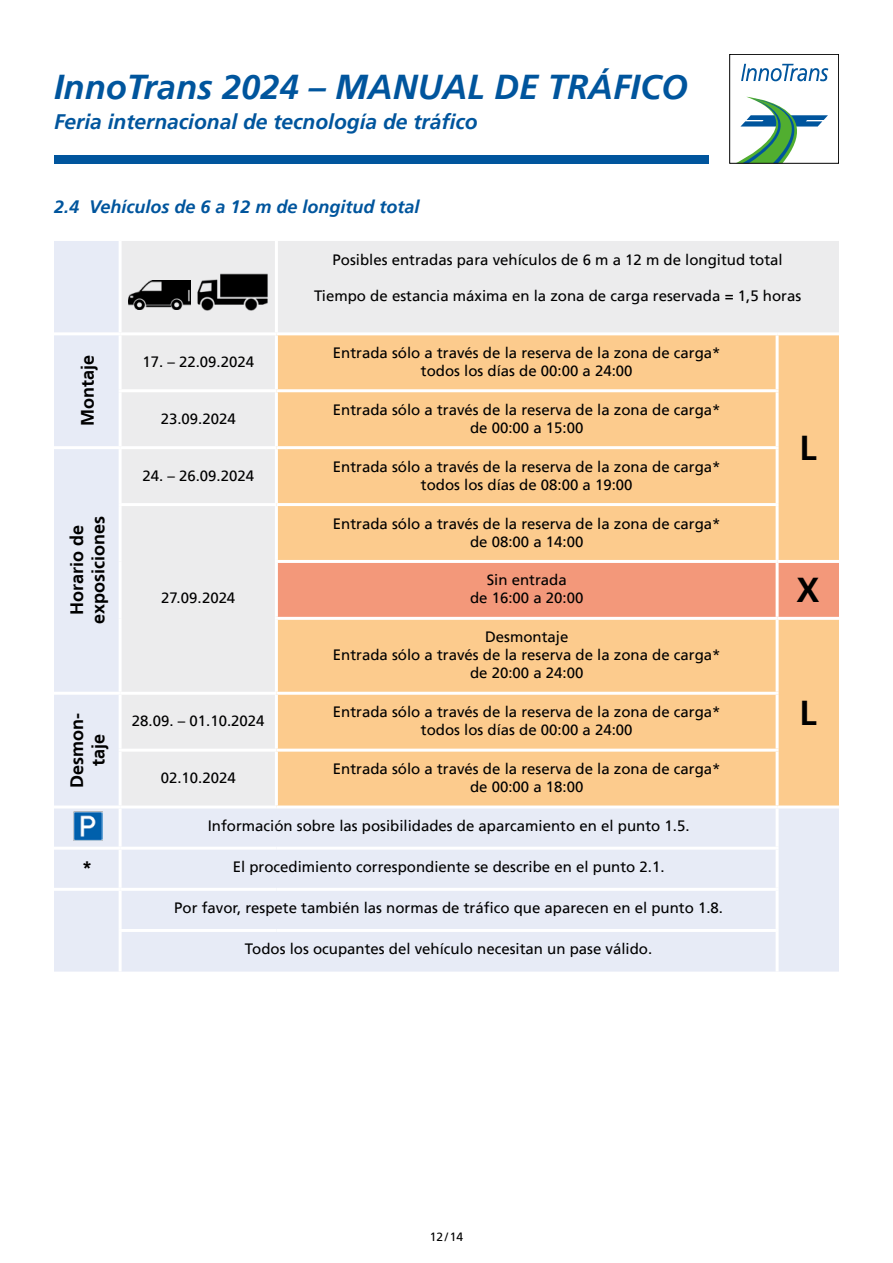
<style>
.page{position:relative;width:893px;height:1263px;background:#fff}
.page>*{position:absolute;margin:0;border:0;box-sizing:border-box;transform-origin:0 0}
.t1{font:italic 700 34.5px "Frutiger LT";color:#00559d}
.t2{font:700 34.5px "Frutiger LT";color:#000}
.t3{font:italic 700 21px "Frutiger LT";color:#00559d}
.t4{font:700 18px/21.6px "Frutiger LT";color:#000;text-align:center}
.t5{font:italic 700 18px "Frutiger LT";color:#00559d}
.t6{font:15px/18px "Frutiger LT";color:#000;text-align:center}
.t7{font:12px "Frutiger LT";color:#000}
</style>
<div class="page">
<div style="left:54px;top:155px;width:655px;height:9px;background:#00559d"></div>
<svg style="left:738px;top:97px;width:90px;height:65px"></svg>
<svg style="left:741px;top:64px;width:87px;height:17px"></svg>
<div style="left:729px;top:54px;width:110px;height:110px;border:1px solid #000"></div>
<div style="left:54px;top:241px;width:785px;height:730px;background:#e7ebf6"></div>
<div style="left:122px;top:241px;width:717px;height:564px;background:#ececed"></div>
<div style="left:278px;top:335px;width:561px;height:470px;background:#fccb8d"></div>
<div style="left:278px;top:563px;width:561px;height:54px;background:#f3987a"></div>
<hr style="left:276px;top:749px;width:503px;height:3px;background:#fff">
<hr style="left:119px;top:808px;width:3px;height:39px;background:#fff">
<hr style="left:776px;top:808px;width:3px;height:39px;background:#fff">
<hr style="left:120px;top:847px;width:156px;height:3px;background:#fff">
<hr style="left:119px;top:850px;width:3px;height:38px;background:#fff">
<hr style="left:276px;top:847px;width:503px;height:3px;background:#fff">
<hr style="left:776px;top:850px;width:3px;height:38px;background:#fff">
<hr style="left:120px;top:888px;width:156px;height:3px;background:#fff">
<hr style="left:119px;top:891px;width:3px;height:38px;background:#fff">
<hr style="left:276px;top:888px;width:503px;height:3px;background:#fff">
<hr style="left:776px;top:891px;width:3px;height:38px;background:#fff">
<hr style="left:119px;top:929px;width:157px;height:3px;background:#fff">
<hr style="left:276px;top:929px;width:503px;height:3px;background:#fff">
<hr style="left:120px;top:692px;width:156px;height:3px;background:#fff">
<hr style="left:119px;top:749px;width:157px;height:3px;background:#fff">
<hr style="left:120px;top:805px;width:156px;height:3px;background:#fff">
<hr style="left:276px;top:805px;width:501px;height:3px;background:#fff">
<hr style="left:777px;top:805px;width:62px;height:3px;background:#fff">
<hr style="left:54px;top:805px;width:66px;height:3px;background:#fff">
<hr style="left:54px;top:847px;width:66px;height:3px;background:#fff">
<hr style="left:54px;top:888px;width:66px;height:3px;background:#fff">
<hr style="left:119px;top:241px;width:3px;height:91px;background:#fff">
<hr style="left:275px;top:241px;width:3px;height:91px;background:#fff">
<hr style="left:120px;top:332px;width:156px;height:3px;background:#fff">
<hr style="left:276px;top:332px;width:501px;height:3px;background:#fff">
<hr style="left:275px;top:335px;width:3px;height:54px;background:#fff">
<hr style="left:777px;top:332px;width:62px;height:3px;background:#fff">
<hr style="left:776px;top:335px;width:3px;height:54px;background:#fff">
<hr style="left:119px;top:389px;width:157px;height:3px;background:#fff">
<hr style="left:276px;top:389px;width:503px;height:3px;background:#fff">
<hr style="left:275px;top:392px;width:3px;height:54px;background:#fff">
<hr style="left:776px;top:392px;width:3px;height:54px;background:#fff">
<hr style="left:120px;top:446px;width:156px;height:3px;background:#fff">
<hr style="left:276px;top:446px;width:503px;height:3px;background:#fff">
<hr style="left:275px;top:449px;width:3px;height:54px;background:#fff">
<hr style="left:776px;top:449px;width:3px;height:54px;background:#fff">
<hr style="left:119px;top:503px;width:157px;height:3px;background:#fff">
<hr style="left:276px;top:503px;width:503px;height:3px;background:#fff">
<hr style="left:275px;top:506px;width:3px;height:54px;background:#fff">
<hr style="left:776px;top:506px;width:3px;height:54px;background:#fff">
<hr style="left:275px;top:560px;width:502px;height:3px;background:#fff">
<hr style="left:275px;top:563px;width:3px;height:54px;background:#fff">
<hr style="left:777px;top:560px;width:62px;height:3px;background:#fff">
<hr style="left:776px;top:563px;width:3px;height:54px;background:#fff">
<hr style="left:275px;top:617px;width:502px;height:3px;background:#fff">
<hr style="left:275px;top:620px;width:3px;height:72px;background:#fff">
<hr style="left:777px;top:617px;width:62px;height:3px;background:#fff">
<hr style="left:776px;top:620px;width:3px;height:72px;background:#fff">
<hr style="left:276px;top:692px;width:503px;height:3px;background:#fff">
<hr style="left:275px;top:695px;width:3px;height:54px;background:#fff">
<hr style="left:776px;top:695px;width:3px;height:54px;background:#fff">
<hr style="left:275px;top:752px;width:3px;height:53px;background:#fff">
<hr style="left:776px;top:752px;width:3px;height:53px;background:#fff">
<hr style="left:119px;top:932px;width:3px;height:39px;background:#fff">
<hr style="left:776px;top:932px;width:3px;height:39px;background:#fff">
<hr style="left:54px;top:332px;width:66px;height:3px;background:#fff">
<hr style="left:54px;top:446px;width:66px;height:3px;background:#fff">
<hr style="left:54px;top:692px;width:66px;height:3px;background:#fff">
<hr style="left:119px;top:335px;width:3px;height:54px;background:#fff">
<hr style="left:119px;top:449px;width:3px;height:54px;background:#fff">
<hr style="left:119px;top:695px;width:3px;height:54px;background:#fff">
<hr style="left:119px;top:392px;width:3px;height:54px;background:#fff">
<hr style="left:119px;top:506px;width:3px;height:55px;background:#fff">
<hr style="left:119px;top:561px;width:3px;height:57px;background:#fff">
<hr style="left:119px;top:618px;width:3px;height:74px;background:#fff">
<hr style="left:119px;top:752px;width:3px;height:53px;background:#fff">
<img style="left:73px;top:812px;width:29px;height:29px">
<img style="left:129px;top:280px;width:61px;height:30px">
<img style="left:196px;top:273px;width:74px;height:37px">
<h1 class="t1" style="left:54px;top:66px;width:635px">InnoTrans 2024 – MANUAL DE TRÁFICO</h1>
<h2 class="t3" style="left:54px;top:109px;width:425px">Feria internacional de tecnología de tráfico</h2>
<p class="t5" style="left:54px;top:197px;width:367px">2.4 Vehículos de 6 a 12 m de longitud total</p>
<p class="t6" style="left:333px;top:251px;width:452px">Posibles entradas para vehículos de 6 m a 12 m de longitud total</p>
<p class="t6" style="left:314px;top:287px;width:488px">Tiempo de estancia máxima en la zona de carga reservada = 1,5 horas</p>
<p class="t4" style="left:77px;top:426px;width:73px;rotate:-90deg">Montaje</p>
<p class="t6" style="left:142px;top:353px;width:113px">17. – 22.09.2024</p>
<p class="t6" style="left:333px;top:344px;width:389px">Entrada sólo a través de la reserva de la zona de carga* todos los días de 00:00 a 24:00</p>
<p class="t6" style="left:161px;top:410px;width:77px">23.09.2024</p>
<p class="t6" style="left:333px;top:401px;width:389px">Entrada sólo a través de la reserva de la zona de carga* de 00:00 a 15:00</p>
<p class="t6" style="left:142px;top:466px;width:113px">24. – 26.09.2024</p>
<p class="t6" style="left:333px;top:457px;width:389px">Entrada sólo a través de la reserva de la zona de carga* todos los días de 08:00 a 19:00</p>
<h1 class="t2" style="left:799px;top:427px;width:19px">L</h1>
<p class="t4" style="left:66px;top:624px;width:110px;rotate:-90deg">Horario de exposiciones</p>
<p class="t6" style="left:333px;top:514px;width:389px">Entrada sólo a través de la reserva de la zona de carga* de 08:00 a 14:00</p>
<p class="t6" style="left:470px;top:571px;width:115px">Sin entrada<br>de 16:00 a 20:00</p>
<h1 class="t2" style="left:796px;top:569px;width:25px">X</h1>
<p class="t6" style="left:333px;top:628px;width:389px">Desmontaje<br>Entrada sólo a través de la reserva de la zona de carga* de 20:00 a 24:00</p>
<h1 class="t2" style="left:799px;top:692px;width:19px">L</h1>
<p class="t6" style="left:161px;top:589px;width:76px">27.09.2024</p>
<p class="t4" style="left:66px;top:788px;width:76px;rotate:-90deg">Desmon&shy;taje</p>
<p class="t6" style="left:132px;top:712px;width:134px">28.09. – 01.10.2024</p>
<p class="t6" style="left:333px;top:703px;width:389px">Entrada sólo a través de la reserva de la zona de carga* todos los días de 00:00 a 24:00</p>
<p class="t6" style="left:161px;top:769px;width:77px">02.10.2024</p>
<p class="t6" style="left:333px;top:760px;width:389px">Entrada sólo a través de la reserva de la zona de carga* de 00:00 a 18:00</p>
<p class="t6" style="left:208px;top:817px;width:483px">Información sobre las posibilidades de aparcamiento en el punto 1.5.</p>
<p class="t4" style="left:82px;top:857px;width:12px">*</p>
<p class="t6" style="left:233px;top:858px;width:433px">El procedimiento correspondiente se describe en el punto 2.1.</p>
<p class="t6" style="left:174px;top:899px;width:550px">Por favor, respete también las normas de tráfico que aparecen en el punto 1.8.</p>
<p class="t6" style="left:245px;top:940px;width:409px">Todos los ocupantes del vehículo necesitan un pase válido.</p>
<p class="t7" style="left:430px;top:1229px;width:35px">12/14</p>
</div>
